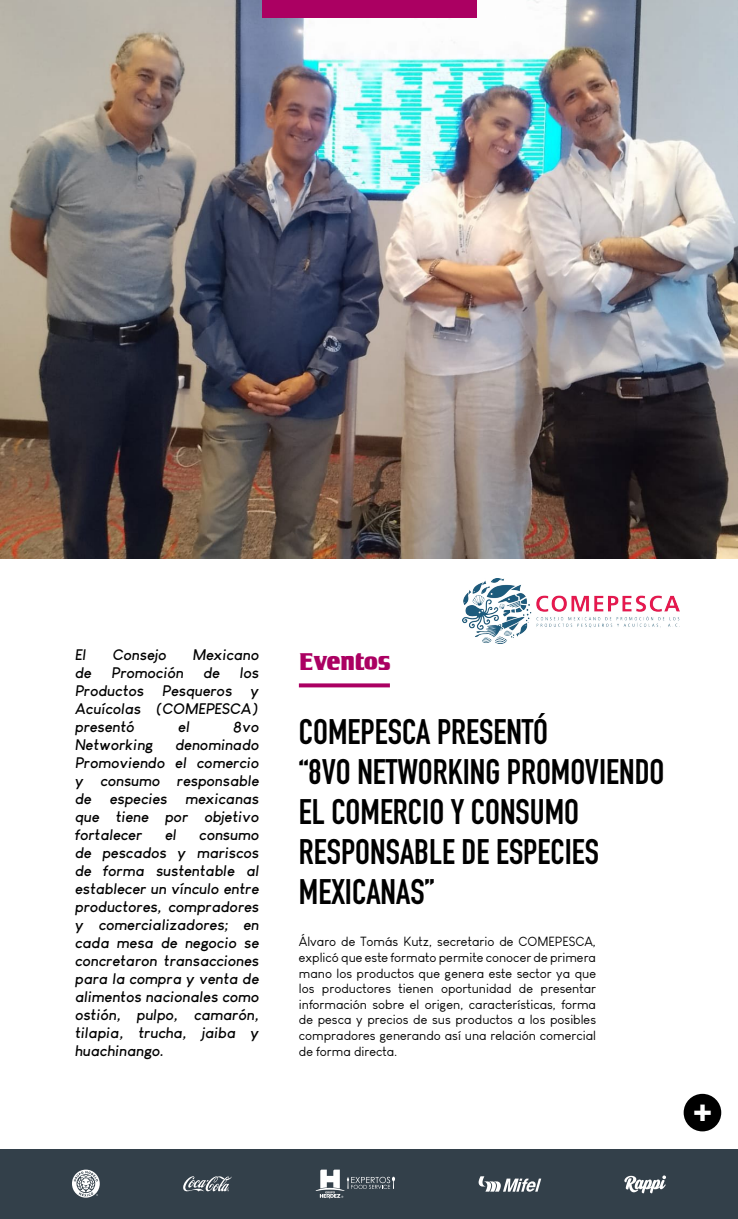
<style>
.page{position:relative;width:738px;height:1219px;background:#fff}
.page>*{position:absolute;margin:0;border:0;box-sizing:border-box;transform-origin:0 0}
.t1{font:700 35px/40px "DIN Condensed";color:#000}
.t2{font:30px "Tobago Poster";color:#fff}
.t3{font:25px "Tobago Poster";letter-spacing:-.005em;color:#ab0062}
.t4{font:italic 700 15px/18px "Louis George Cafe";letter-spacing:.01em;color:#000;text-align:justify}
.t5{font:13px/15.6px "Louis George Cafe";color:#000;text-align:justify}
</style>
<div class="page">
<img style="left:0;top:0;width:737px;height:558px">
<div style="left:0;top:1149px;width:737px;height:70px;background:#33404a"></div>
<svg style="left:298px;top:683px;width:91px;height:4px"></svg>
<div style="left:683px;top:1094px;width:37px;height:37px;background:#000;border-radius:50%"></div>
<svg style="left:72px;top:1170px;width:28px;height:28px"></svg>
<svg style="left:624px;top:1175px;width:41px;height:18px"></svg>
<svg style="left:315px;top:1170px;width:80px;height:28px"></svg>
<svg style="left:183px;top:1176px;width:49px;height:16px"></svg>
<svg style="left:478px;top:1176px;width:63px;height:16px"></svg>
<div style="left:261px;top:0;width:215px;height:17px;background:#ab0062"></div>
<img style="left:462px;top:578px;width:217px;height:66px">
<p class="t4" style="left:75px;top:645px;width:12px">El</p>
<p class="t4" style="left:112px;top:645px;width:55px">Consejo</p>
<p class="t4" style="left:193px;top:645px;width:68px">Mexicano</p>
<p class="t4" style="left:75px;top:663px;width:18px">de</p>
<p class="t4" style="left:111px;top:663px;width:73px">Promoción</p>
<p class="t4" style="left:203px;top:663px;width:18px">de</p>
<p class="t4" style="left:75px;top:663px;width:185px;text-indent:165px">los Productos Pesqueros y Acuícolas (COMEPESCA) presentó</p>
<p class="t4" style="left:178px;top:717px;width:13px">el</p>
<p class="t4" style="left:233px;top:717px;width:27px">8vo</p>
<p class="t4" style="left:75px;top:735px;width:185px;text-indent:100px">denominado Promoviendo el comercio y consumo responsable de especies mexicanas que tiene por objetivo fortalecer</p>
<p class="t4" style="left:75px;top:735px;width:79px">Networking</p>
<p class="t4" style="left:165px;top:825px;width:13px">el</p>
<p class="t4" style="left:75px;top:825px;width:185px;text-indent:124px">consumo de pescados y mariscos de forma sustentable al establecer un vínculo entre productores, compradores y comercializadores; en cada mesa de negocio se concretaron transacciones para la compra y venta de alimentos nacionales como ostión, pulpo, camarón, tilapia, trucha, jaiba y huachinango.</p>
<h3 class="t3" style="left:298px;top:646px;width:92px">Eventos</h3>
<h1 class="t1" style="left:298px;top:711px;width:367px">COMEPESCA PRESENTÓ<br>“8VO NETWORKING PROMOVIENDO<br>EL COMERCIO Y CONSUMO<br>RESPONSABLE DE ESPECIES<br>MEXICANAS”</h1>
<p class="t5" style="left:298px;top:934px;width:298px">Álvaro de Tomás Kutz, secretario de COMEPESCA, explicó que este formato permite conocer de primera mano los productos que genera este sector ya que los productores tienen oportunidad de presentar información sobre el origen, características, forma de pesca y precios de sus productos a los posibles compradores generando así una relación comercial de forma directa.</p>
<h2 class="t2" style="left:691px;top:1092px;width:21px">+</h2>
</div>
